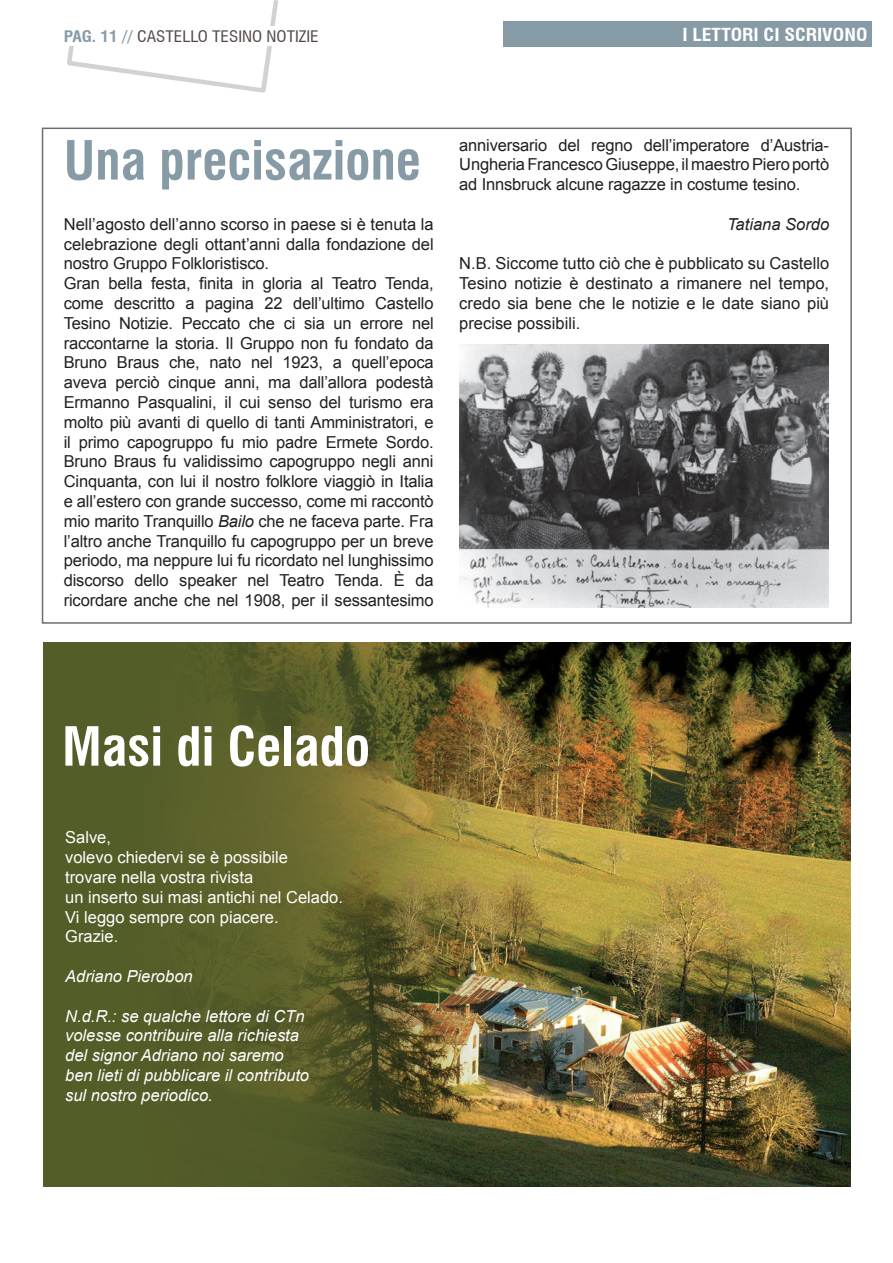
<style>
.page{position:relative;width:893px;height:1263px;background:#fff}
.page>*{position:absolute;margin:0;border:0;box-sizing:border-box;transform-origin:0 0}
.t1{font:700 condensed 52.5px "Swiss 721 BT";color:#879ba6}
.t2{font:700 condensed 52.5px "Swiss 721 BT";color:#fff}
.t3{font:700 condensed 17.55px "Swiss 721 BT";color:#fff;scale:1.11 1}
.t4{font:16.5px/19.8px "Arial";letter-spacing:-.01em;color:#231f20;text-align:justify}
.t5{font:italic 16.5px/19.8px "Arial";color:#fff}
.t6{font:16.5px/19.8px "Arial";color:#fff}
.t7{font:italic 16.5px "Arial";color:#231f20}
.t8{font:700 condensed 15.6px "Swiss 721 BT";color:#879ba6;scale:1.11 1}
.t9{font:condensed 15.6px "Swiss 721 BT";color:#524a47;scale:1.11 1}
.s1{font-weight:400;color:#524a47}
.s2{font-style:italic}
</style>
<div class="page">
<img style="left:43px;top:642px;width:807px;height:544px">
<svg style="left:67px;top:0;width:211px;height:93px"></svg>
<div style="left:0;top:26px;width:353px;height:20px;background:#fff"></div>
<div style="left:503px;top:21px;width:369px;height:26px;background:#879ba6"></div>
<img style="left:459px;top:344px;width:370px;height:263px">
<p class="t8" style="left:64px;top:27px;width:75px">pag. 11 // <span class="s1">CASTELLO</span></p>
<p class="t9" style="left:212px;top:27px;width:9px">TESINO</p>
<p class="t9" style="left:267px;top:27px;width:8px">NOTIZIE</p>
<p class="t3" style="left:682px;top:24px;width:168px">i lettori ci scrivono</p>
<p class="t1" style="left:64px;top:129px;width:359px">Una precisazione</p>
<p class="t4" style="left:459px;top:135px;width:371px">anniversario del regno dell’imperatore d’Austria-Ungheria Francesco Giuseppe, il maestro Piero portò ad Innsbruck alcune ragazze in costume tesino.</p>
<p class="t7" style="left:727px;top:213px;width:104px">Tatiana Sordo</p>
<p class="t4" style="left:459px;top:254px;width:371px">N.B. Siccome tutto ciò che è pubblicato su Castello Tesino notizie è destinato a rimanere nel tempo, credo sia bene che le notizie e le date siano più precise possibili.</p>
<p class="t4" style="left:64px;top:214px;width:371px;text-align:left">Nell’agosto dell’anno scorso in paese si è tenuta la celebrazione degli ottant’anni dalla fondazione del nostro Gruppo Folkloristisco.<br>Gran bella festa, finita in gloria al Teatro Tenda, come descritto a pagina 22 dell’ultimo Castello Tesino Notizie. Peccato che ci sia un errore nel raccontarne la storia. Il Gruppo non fu fondato da Bruno Braus che, nato nel 1923, a quell’epoca aveva perciò cinque anni, ma dall’allora podestà Ermanno Pasqualini, il cui senso del turismo era molto più avanti di quello di tanti Amministratori, e il primo capogruppo fu mio padre Ermete Sordo.<br>Bruno Braus fu validissimo capogruppo negli anni Cinquanta, con lui il nostro folklore viaggiò in Italia e all’estero con grande successo, come mi raccontò mio marito Tranquillo <span class="s2">Bailo</span> che ne faceva parte. Fra l’altro anche Tranquillo fu capogruppo per un breve periodo, ma neppure lui fu ricordato nel lunghissimo discorso dello speaker nel Teatro Tenda. È da ricordare anche che nel 1908, per il sessantesimo</p>
<p class="t2" style="left:62px;top:715px;width:309px">Masi di Celado</p>
<p class="t6" style="left:65px;top:828px;width:279px">Salve,<br>volevo chiedervi se è possibile trovare nella vostra rivista<br>un inserto sui masi antichi nel Celado.<br>Vi leggo sempre con piacere.<br>Grazie.</p>
<p class="t5" style="left:65px;top:966px;width:129px">Adriano Pierobon</p>
<p class="t5" style="left:65px;top:1006px;width:245px">N.d.R.: se qualche lettore di CTn volesse contribuire alla richiesta del signor Adriano noi saremo ben lieti di pubblicare il contributo sul nostro periodico.</p>
</div>
